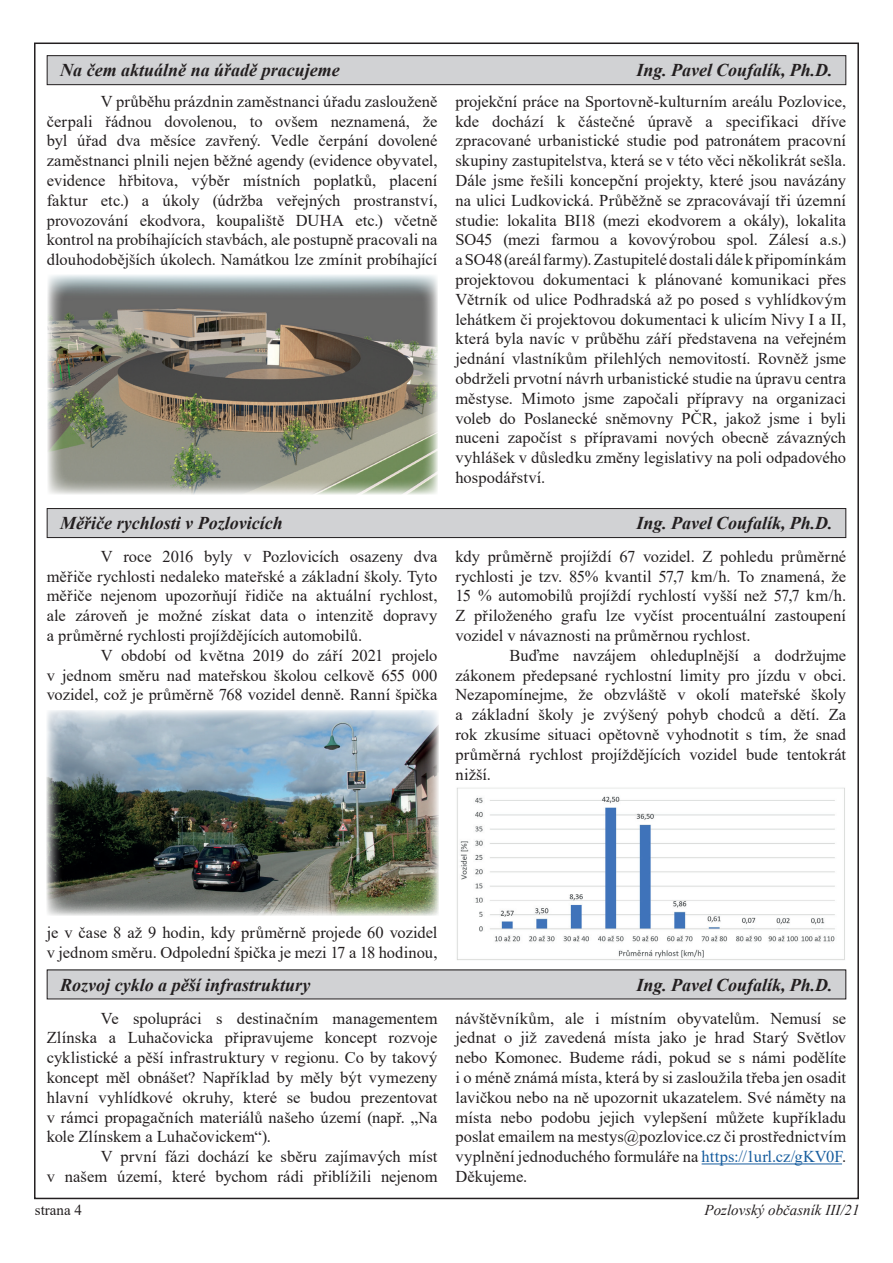
<style>
.page{position:relative;width:893px;height:1263px;background:#fff}
.page>*{position:absolute;margin:0;border:0;box-sizing:border-box;transform-origin:0 0}
.t1{font:italic 700 18px "Times New Roman";color:#231f20}
.t2{font:16.5px/19.8px "Times New Roman";color:#231f20;text-align:justify}
.t3{font:italic 15px "Times New Roman";color:#231f20}
.t4{font:15px "Times New Roman";color:#231f20}
.s1{color:#175d9e}
</style>
<div class="page">
<div style="left:47px;top:56px;width:799px;height:29px;background:#d1d2d4"></div>
<div style="left:47px;top:55px;width:799px;height:30px;border:1px solid #231f20"></div>
<div style="left:47px;top:508px;width:799px;height:29px;background:#d1d2d4"></div>
<div style="left:47px;top:508px;width:799px;height:30px;border:1px solid #231f20"></div>
<div style="left:47px;top:970px;width:799px;height:29px;background:#d1d2d4"></div>
<hr style="left:702px;top:1163px;width:140px;height:1px;background:#175d9e">
<img style="left:457px;top:787px;width:388px;height:173px">
<img style="left:48px;top:275px;width:390px;height:219px">
<img style="left:47px;top:710px;width:392px;height:205px">
<p class="t1" style="left:60px;top:58px;width:281px">Na čem aktuálně na úřadě pracujeme</p>
<p class="t1" style="left:637px;top:58px;width:198px">Ing. Pavel Coufalík, Ph.D.</p>
<p class="t2" style="left:47px;top:91px;width:392px;text-indent:54px">V průběhu prázdnin zaměstnanci úřadu zaslouženě čerpali řádnou dovolenou, to ovšem neznamená, že byl úřad dva měsíce zavřený. Vedle čerpání dovolené zaměstnanci plnili nejen běžné agendy (evidence obyvatel, evidence hřbitova, výběr místních poplatků, placení faktur etc.) a úkoly (údržba veřejných prostranství, provozování ekodvora, koupaliště DUHA etc.) včetně kontrol na probíhajících stavbách, ale postupně pracovali na dlouhodobějších úkolech. Namátkou lze zmínit probíhající</p>
<p class="t2" style="left:455px;top:91px;width:392px">projekční práce na Sportovně-kulturním areálu Pozlovice, kde dochází k částečné úpravě a specifikaci dříve zpracované urbanistické studie pod patronátem pracovní skupiny zastupitelstva, která se v této věci několikrát sešla.<br>Dále jsme řešili koncepční projekty, které jsou navázány na ulici Ludkovická. Průběžně se zpracovávají tři územní studie: lokalita BI18 (mezi ekodvorem a okály), lokalita SO45 (mezi farmou a kovovýrobou spol. Zálesí a.s.) a SO48 (areál farmy). Zastupitelé dostali dále k připomínkám projektovou dokumentaci k plánované komunikaci přes Větrník od ulice Podhradská až po posed s vyhlídkovým lehátkem či projektovou dokumentaci k ulicím Nivy I a II, která byla navíc v průběhu září představena na veřejném jednání vlastníkům přilehlých nemovitostí. Rovněž jsme obdrželi prvotní návrh urbanistické studie na úpravu centra městyse. Mimoto jsme započali přípravy na organizaci voleb do Poslanecké sněmovny PČR, jakož jsme i byli nuceni započíst s přípravami nových obecně závazných vyhlášek v důsledku změny legislativy na poli odpadového hospodářství.</p>
<p class="t1" style="left:60px;top:511px;width:224px">Měřiče rychlosti v Pozlovicích</p>
<p class="t1" style="left:637px;top:511px;width:198px">Ing. Pavel Coufalík, Ph.D.</p>
<p class="t2" style="left:47px;top:546px;width:392px;text-indent:54px">V roce 2016 byly v Pozlovicích osazeny dva měřiče rychlosti nedaleko mateřské a základní školy. Tyto měřiče nejenom upozorňují řidiče na aktuální rychlost, ale zároveň je možné získat data o intenzitě dopravy a průměrné rychlosti projíždějících automobilů.</p>
<p class="t2" style="left:47px;top:645px;width:392px;text-indent:54px">V období od května 2019 do září 2021 projelo v jednom směru nad mateřskou školou celkově 655 000 vozidel, což je průměrně 768 vozidel denně. Ranní špička</p>
<p class="t2" style="left:455px;top:546px;width:392px">kdy průměrně projíždí 67 vozidel. Z pohledu průměrné rychlosti je tzv. 85% kvantil 57,7 km/h. To znamená, že 15 % automobilů projíždí rychlostí vyšší než 57,7 km/h.<br>Z přiloženého grafu lze vyčíst procentuální zastoupení vozidel v návaznosti na průměrnou rychlost.</p>
<p class="t2" style="left:455px;top:645px;width:392px;text-indent:54px">Buďme navzájem ohleduplnější a dodržujme zákonem předepsané rychlostní limity pro jízdu v obci.<br>Nezapomínejme, že obzvláště v okolí mateřské školy a základní školy je zvýšený pohyb chodců a dětí. Za rok zkusíme situaci opětovně vyhodnotit s tím, že snad průměrná rychlost projíždějících vozidel bude tentokrát nižší.</p>
<p class="t2" style="left:47px;top:922px;width:392px">je v čase 8 až 9 hodin, kdy průměrně projede 60 vozidel v jednom směru. Odpolední špička je mezi 17 a 18 hodinou,</p>
<p class="t1" style="left:60px;top:972px;width:252px">Rozvoj cyklo a pěší infrastruktury</p>
<p class="t1" style="left:637px;top:972px;width:198px">Ing. Pavel Coufalík, Ph.D.</p>
<p class="t2" style="left:47px;top:1007px;width:392px;text-indent:54px">Ve spolupráci s destinačním managementem Zlínska a Luhačovicka připravujeme koncept rozvoje cyklistické a pěší infrastruktury v regionu. Co by takový koncept měl obnášet? Například by měly být vymezeny hlavní vyhlídkové okruhy, které se budou prezentovat v rámci propagačních materiálů našeho území (např. „Na kole Zlínskem a Luhačovickem“).</p>
<p class="t2" style="left:47px;top:1146px;width:392px;text-align:right">V první fázi dochází ke sběru zajímavých míst<br>v našem území, které bychom rádi přiblížili nejenom</p>
<p class="t2" style="left:455px;top:1007px;width:392px">návštěvníkům, ale i místním obyvatelům. Nemusí se jednat o již zavedená místa jako je hrad Starý Světlov nebo Komonec. Budeme rádi, pokud se s námi podělíte i o méně známá místa, která by si zasloužila třeba jen osadit lavičkou nebo na ně upozornit ukazatelem. Své náměty na místa nebo podobu jejich vylepšení můžete kupříkladu poslat emailem na mestys@pozlovice.cz či prostřednictvím vyplnění jednoduchého formuláře na <span class="s1">https://1url.cz/gKV0F</span>.<br>Děkujeme.</p>
<p class="t4" style="left:35px;top:1199px;width:49px">strana 4</p>
<p class="t3" style="left:705px;top:1200px;width:156px">Pozlovský občasník III/21</p>
</div>
